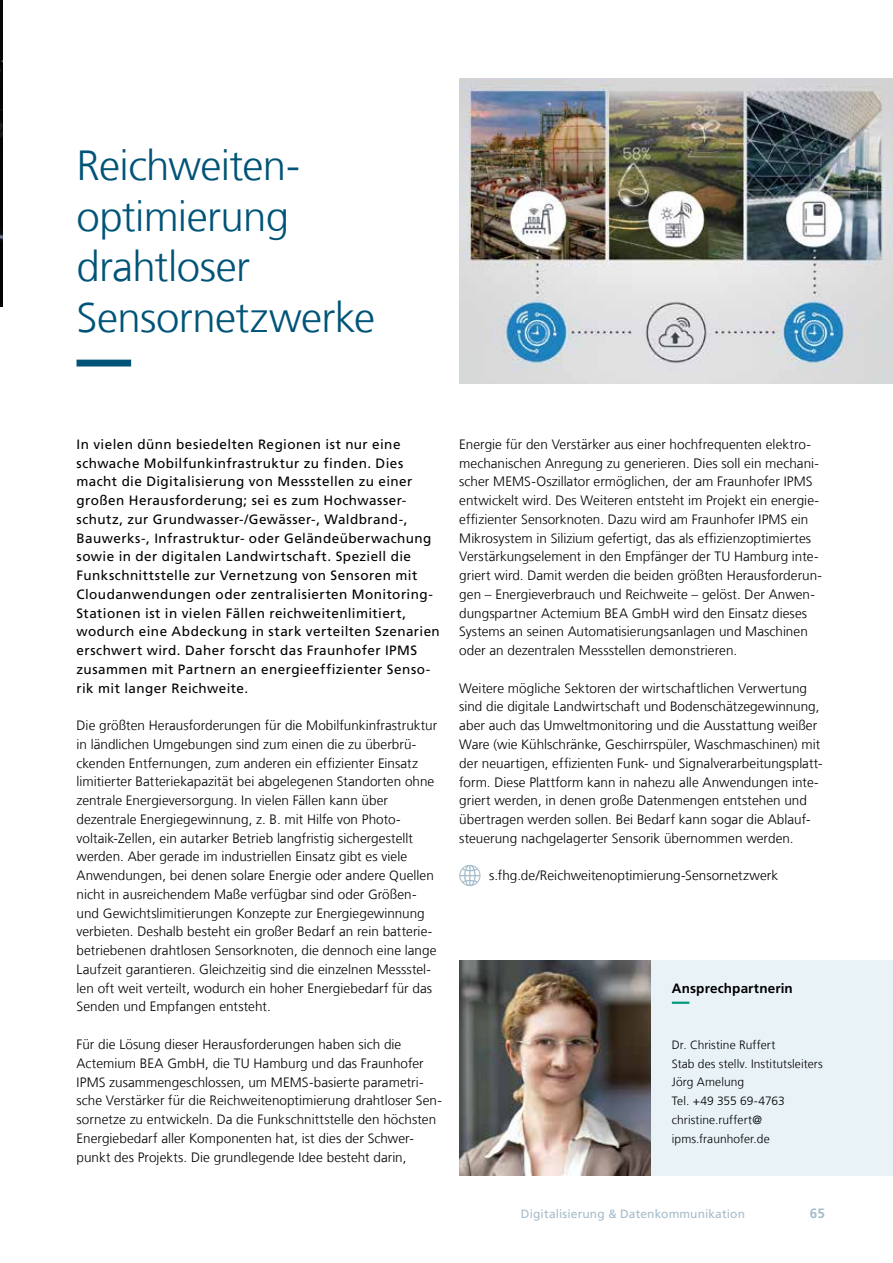
<style>
.page{position:relative;width:893px;height:1263px;background:#fff}
.page>*{position:absolute;margin:0;border:0;box-sizing:border-box;transform-origin:0 0}
.t1{font:300 42px/50.4px "Frutiger LT Com";letter-spacing:-.015em;color:#005478}
.t2{font:300 13.5px/18.8px "Frutiger LT Com";letter-spacing:.005em;color:#000}
.t3{font:13.5px/18.8px "Frutiger LT Com";letter-spacing:.03em;color:#000}
.t4{font:700 13.5px "Frutiger LT Com";letter-spacing:.01em;color:#000}
.t5{font:700 13.5px "Frutiger LT Com";color:#a5bcca}
.t6{font:300 12px/18.8px "Frutiger LT Com";letter-spacing:.01em;color:#000}
.t7{font:12px "Frutiger LT Com";letter-spacing:.01em;color:#a5bcca}
</style>
<div class="page">
<img style="left:459px;top:79px;width:434px;height:304px">
<img style="left:0;top:0;width:3px;height:306px">
<svg style="left:77px;top:360px;width:55px;height:6px"></svg>
<svg style="left:459px;top:865px;width:21px;height:21px"></svg>
<div style="left:651px;top:960px;width:242px;height:216px;background:#e9f2f7"></div>
<svg style="left:672px;top:1001px;width:18px;height:3px"></svg>
<img style="left:459px;top:960px;width:192px;height:216px">
<h1 class="t1" style="left:77px;top:141px;width:300px">Reichweiten&shy;optimierung drahtloser<br>Sensornetzwerke</h1>
<p class="t3" style="left:77px;top:435px;width:365px">In vielen dünn besiedelten Regionen ist nur eine schwache Mobilfunkinfrastruktur zu finden. Dies macht die Digitalisierung von Messstellen zu einer großen Herausforderung; sei es zum Hochwasser&shy;schutz, zur Grundwasser-/Gewässer-, Waldbrand-, Bauwerks-, Infrastruktur- oder Geländeüberwachung sowie in der digitalen Landwirtschaft. Speziell die Funkschnittstelle zur Vernetzung von Sensoren mit Cloudanwendungen oder zentralisierten Monitoring-Stationen ist in vielen Fällen reichweitenlimitiert, wodurch eine Abdeckung in stark verteilten Szenarien erschwert wird. Daher forscht das Fraunhofer IPMS zusammen mit Partnern an energieeffizienter Senso&shy;rik mit langer Reichweite.</p>
<p class="t2" style="left:77px;top:716px;width:362px">Die größten Herausforderungen für die Mobilfunkinfrastruktur in ländlichen Umgebungen sind zum einen die zu überbrü&shy;ckenden Entfernungen, zum anderen ein effizienter Einsatz limitierter Batteriekapazität bei abgelegenen Standorten ohne zentrale Energieversorgung. In vielen Fällen kann über dezentrale Energiegewinnung, z. B. mit Hilfe von Photo&shy;voltaik-Zellen, ein autarker Betrieb langfristig sichergestellt werden. Aber gerade im industriellen Einsatz gibt es viele Anwendungen, bei denen solare Energie oder andere Quellen nicht in ausreichendem Maße verfügbar sind oder Größen&shy;und Gewichtslimitierungen Konzepte zur Energiegewinnung verbieten. Deshalb besteht ein großer Bedarf an rein batterie&shy;betriebenen drahtlosen Sensorknoten, die dennoch eine lange Laufzeit garantieren. Gleichzeitig sind die einzelnen Messstel&shy;len oft weit verteilt, wodurch ein hoher Energiebedarf für das Senden und Empfangen entsteht.</p>
<p class="t2" style="left:77px;top:1035px;width:367px">Für die Lösung dieser Herausforderungen haben sich die Actemium BEA GmbH, die TU Hamburg und das Fraunhofer IPMS zusammengeschlossen, um MEMS-basierte parametri&shy;sche Verstärker für die Reichweitenoptimierung drahtloser Sen&shy;sornetze zu entwickeln. Da die Funkschnittstelle den höchsten Energiebedarf aller Komponenten hat, ist dies der Schwer&shy;punkt des Projekts. Die grundlegende Idee besteht darin,</p>
<p class="t2" style="left:459px;top:435px;width:364px">Energie für den Verstärker aus einer hochfrequenten elektro&shy;mechanischen Anregung zu generieren. Dies soll ein mechani&shy;scher MEMS-Oszillator ermöglichen, der am Fraunhofer IPMS entwickelt wird. Des Weiteren entsteht im Projekt ein energie&shy;effizienter Sensorknoten. Dazu wird am Fraunhofer IPMS ein Mikrosystem in Silizium gefertigt, das als effizienzoptimiertes Verstärkungselement in den Empfänger der TU Hamburg inte&shy;griert wird. Damit werden die beiden größten Herausforderun&shy;gen – Energieverbrauch und Reichweite – gelöst. Der Anwen&shy;dungspartner Actemium BEA GmbH wird den Einsatz dieses Systems an seinen Automatisierungsanlagen und Maschinen oder an dezentralen Messstellen demonstrieren.</p>
<p class="t2" style="left:459px;top:679px;width:365px">Weitere mögliche Sektoren der wirtschaftlichen Verwertung sind die digitale Landwirtschaft und Bodenschätzegewinnung, aber auch das Umweltmonitoring und die Ausstattung weißer Ware (wie Kühlschränke, Geschirrspüler, Waschmaschinen) mit der neuartigen, effizienten Funk- und Signalverarbeitungsplatt&shy;form. Diese Plattform kann in nahezu alle Anwendungen inte&shy;griert werden, in denen große Datenmengen entstehen und übertragen werden sollen. Bei Bedarf kann sogar die Ablauf&shy;steuerung nachgelagerter Sensorik übernommen werden.</p>
<p class="t2" style="left:489px;top:866px;width:291px">s.fhg.de/Reichweitenoptimierung-Sensornetzwerk</p>
<p class="t4" style="left:672px;top:980px;width:122px">Ansprechpartnerin</p>
<p class="t6" style="left:672px;top:1035px;width:152px">Dr. Christine Ruffert<br>Stab des stellv. Institutsleiters<br>Jörg Amelung<br>Tel. +49 355 69-4763 christine.ruffert@ ipms.fraunhofer.de</p>
<p class="t7" style="left:521px;top:1206px;width:226px">Digitalisierung &amp; Datenkommunikation</p>
<p class="t5" style="left:810px;top:1205px;width:17px">65</p>
</div>
